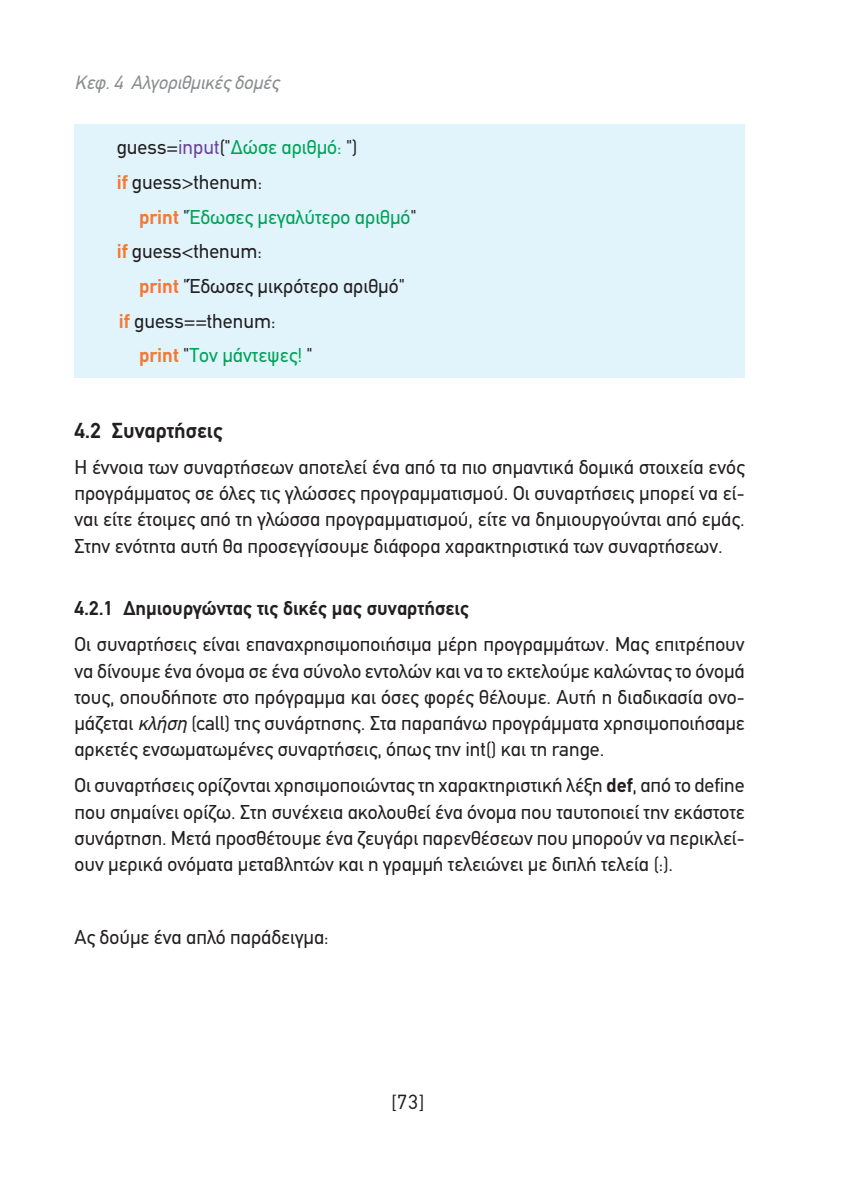
<style>
.page{position:relative;width:844px;height:1191px;background:#fff}
.page>*{position:absolute;margin:0;border:0;box-sizing:border-box;transform-origin:0 0}
.t1{font:700 21.88px "PF Din Text";color:#231f20}
.t2{font:20.12px/26.2px "PF Din Text";color:#231f20;text-align:justify}
.t3{font:20.12px/34.6px "PF Din Text";color:#00a256}
.t4{font:700 20.12px "PF Din Text";color:#231f20}
.t5{font:20.12px "CF Din";color:#231f20}
.t6{font:italic 19.25px "PF Din Text";color:#8a8c8f}
.s1{color:#70449b}
.s2{color:#00a256}
.s3{font-weight:700;color:#f37932}
.s4{color:#231f20}
.s5{font-style:italic}
.s6{font-weight:700}
</style>
<div class="page">
<div style="left:74px;top:124px;width:670px;height:253px;background:#e1f4fc"></div>
<p class="t6" style="left:74px;top:71px;width:206px">Κεφ. 4 Αλγοριθμικές δομές</p>
<p class="t2" style="left:117px;top:130px;width:242px;line-height:34.6px">guess=<span class="s1">input</span>("<span class="s2">Δώσε αριθμό:</span> ") <span class="s3">if</span> guess&gt;thenum:</p>
<p class="t3" style="left:117px;top:199px;width:301px;text-indent:22px"><span class="s3">print</span> <span class="s4">"</span>Έδωσες μεγαλύτερο αριθμό<span class="s4">" </span><span class="s3">if</span> <span class="s4">guess&lt;thenum:</span></p>
<p class="t2" style="left:139px;top:273px;width:267px"><span class="s3">print</span> "Έδωσες μικρότερο αριθμό"</p>
<p class="t2" style="left:119px;top:308px;width:158px"><span class="s3">if</span> guess==thenum:</p>
<p class="t3" style="left:139px;top:338px;width:175px"><span class="s3">print</span> <span class="s4">"</span>Τον μάντεψες! <span class="s4">"</span></p>
<p class="t1" style="left:74px;top:417px;width:150px">4.2 Συναρτήσεις</p>
<p class="t2" style="left:74px;top:454px;width:671px">Η έννοια των συναρτήσεων αποτελεί ένα από τα πιο σημαντικά δομικά στοιχεία ενός προγράμματος σε όλες τις γλώσσες προγραμματισμού. Οι συναρτήσεις μπορεί να εί&shy;ναι είτε έτοιμες από τη γλώσσα προγραμματισμού, είτε να δημιουργούνται από εμάς.<br>Στην ενότητα αυτή θα προσεγγίσουμε διάφορα χαρακτηριστικά των συναρτήσεων.</p>
<p class="t4" style="left:74px;top:596px;width:396px">4.2.1 Δημιουργώντας τις δικές μας συναρτήσεις</p>
<p class="t2" style="left:74px;top:631px;width:671px">Οι συναρτήσεις είναι επαναχρησιμοποιήσιμα μέρη προγραμμάτων. Μας επιτρέπουν να δίνουμε ένα όνομα σε ένα σύνολο εντολών και να το εκτελούμε καλώντας το όνομά τους, οπουδήποτε στο πρόγραμμα και όσες φορές θέλουμε. Αυτή η διαδικασία ονο&shy;μάζεται <span class="s5">κλήση</span> (call) της συνάρτησης. Στα παραπάνω προγράμματα χρησιμοποιήσαμε αρκετές ενσωματωμένες συναρτήσεις, όπως την int() και τη range.</p>
<p class="t2" style="left:74px;top:772px;width:671px">Οι συναρτήσεις ορίζονται χρησιμοποιώντας τη χαρακτηριστική λέξη <span class="s6">def</span>, από το define που σημαίνει ορίζω. Στη συνέχεια ακολουθεί ένα όνομα που ταυτοποιεί την εκάστοτε συνάρτηση. Μετά προσθέτουμε ένα ζευγάρι παρενθέσεων που μπορούν να περικλεί&shy;ουν μερικά ονόματα μεταβλητών και η γραμμή τελειώνει με διπλή τελεία (:).</p>
<p class="t2" style="left:74px;top:923px;width:255px">Ας δούμε ένα απλό παράδειγμα:</p>
<p class="t5" style="left:391px;top:1091px;width:35px">[73]</p>
</div>
